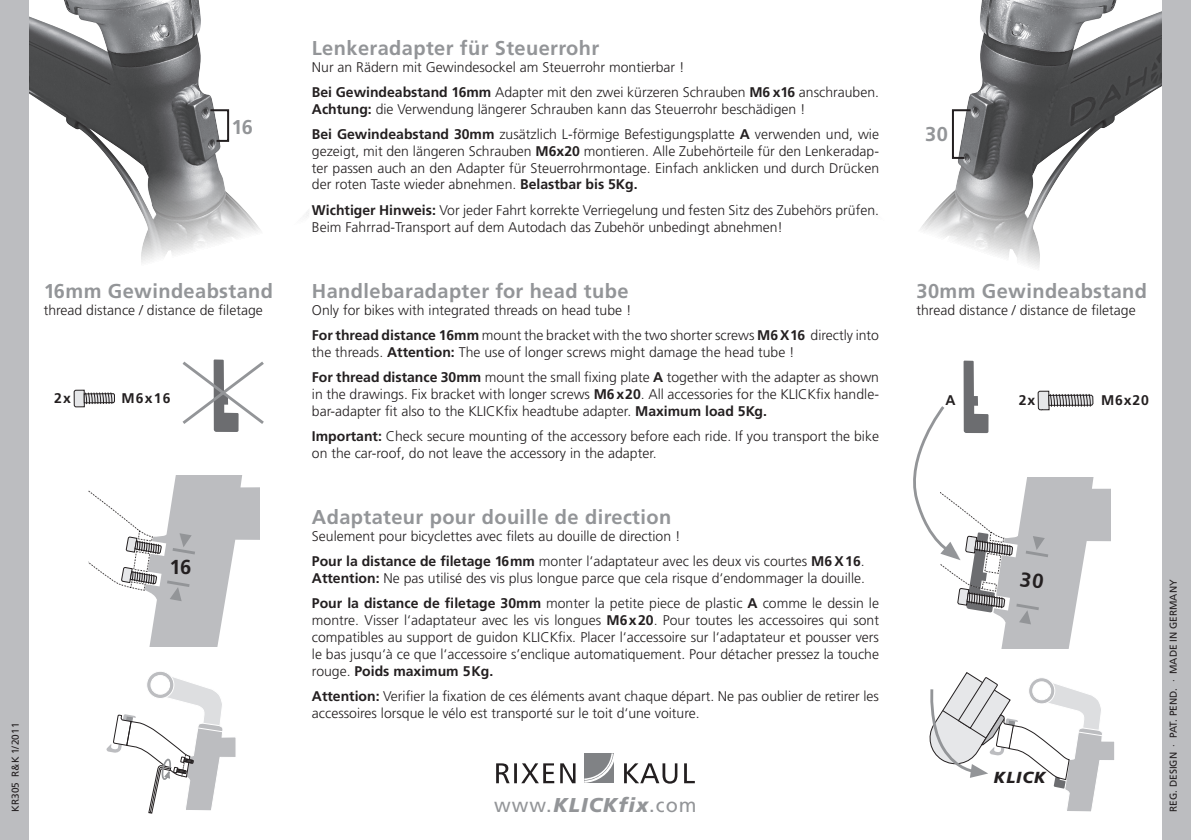
<style>
.page{position:relative;width:1191px;height:840px;background:#fff}
.page>*{position:absolute;margin:0;border:0;box-sizing:border-box;transform-origin:0 0}
.t1{font:700 20.2px "Frutiger";color:#231f20}
.t2{font:700 20px "Frutiger";letter-spacing:.02em;color:#939598}
.t3{font:20px "Frutiger";letter-spacing:.05em;color:#939598}
.t4{font:italic 900 16px "Frutiger";letter-spacing:.06em;color:#231f20}
.t5{font:300 14px/16.8px "Frutiger";color:#231f20}
.t6{font:700 14px "Frutiger";letter-spacing:.07em;color:#231f20}
.t7{font:10px "Frutiger";color:#231f20}
.s1{font-weight:700}
.s2{font-weight:900;font-style:italic}
</style>
<div class="page">
<img style="left:920px;top:0;width:242px;height:268px">
<img style="left:28px;top:0;width:281px;height:279px">
<div style="left:0;top:0;width:28px;height:839px;background:#bcbdc0"></div>
<div style="left:1162px;top:0;width:29px;height:839px;background:#bcbdc0"></div>
<svg style="left:584px;top:753px;width:30px;height:29px"></svg>
<svg style="left:496px;top:763px;width:79px;height:19px"></svg>
<svg style="left:624px;top:763px;width:71px;height:20px"></svg>
<svg style="left:89px;top:475px;width:170px;height:171px"></svg>
<svg style="left:74px;top:389px;width:41px;height:18px"></svg>
<svg style="left:106px;top:671px;width:130px;height:142px"></svg>
<svg style="left:182px;top:359px;width:82px;height:73px"></svg>
<svg style="left:929px;top:672px;width:186px;height:140px"></svg>
<svg style="left:208px;top:108px;width:22px;height:35px"></svg>
<svg style="left:951px;top:108px;width:21px;height:52px"></svg>
<svg style="left:913px;top:360px;width:197px;height:287px"></svg>
<h2 class="t2" style="left:231px;top:115px;width:23px">16</h2>
<h2 class="t2" style="left:44px;top:279px;width:231px">16mm Gewindeabstand</h2>
<p class="t5" style="left:44px;top:302px;width:221px">thread distance / distance de filetage</p>
<p class="t6" style="left:54px;top:390px;width:18px">2x</p>
<p class="t6" style="left:121px;top:390px;width:50px">M6x16</p>
<p class="t7" style="left:9px;top:811px;width:90px;rotate:-90deg">KR305 R&amp;K 1/2011</p>
<h1 class="t1" style="left:169px;top:555px;width:24px">16</h1>
<h2 class="t2" style="left:312px;top:36px;width:289px">Lenkeradapter für Steuerrohr</h2>
<p class="t5" style="left:312px;top:54px;width:568px;line-height:25.2px">Nur an Rädern mit Gewindesockel am Steuerrohr montierbar !<br><span class="s1">Bei Gewindeabstand 16mm</span> Adapter mit den zwei kürzeren Schrauben <span class="s1">M6 x16</span> anschrauben.</p>
<p class="t5" style="left:312px;top:96px;width:568px;line-height:25.2px"><span class="s1">Achtung:</span> die Verwendung längerer Schrauben kann das Steuerrohr beschädigen !<br><span class="s1">Bei Gewindeabstand 30mm</span> zusätzlich L-förmige Befestigungsplatte <span class="s1">A</span> verwenden und, wie</p>
<p class="t5" style="left:312px;top:143px;width:568px;text-align:justify">gezeigt, mit den längeren Schrauben <span class="s1">M6x20</span> montieren. Alle Zubehörteile für den Lenkeradap&shy;ter passen auch an den Adapter für Steuerrohrmontage. Einfach anklicken und durch Drücken der roten Taste wieder abnehmen. <span class="s1">Belastbar bis 5Kg.</span></p>
<p class="t5" style="left:312px;top:202px;width:568px"><span class="s1">Wichtiger Hinweis:</span> Vor jeder Fahrt korrekte Verriegelung und festen Sitz des Zubehörs prüfen.<br>Beim Fahrrad-Transport auf dem Autodach das Zubehör unbedingt abnehmen!</p>
<h2 class="t2" style="left:312px;top:279px;width:318px">Handlebaradapter for head tube</h2>
<p class="t5" style="left:312px;top:297px;width:568px;line-height:25.2px">Only for bikes with integrated threads on head tube !<br><span class="s1">For thread distance 16mm</span> mount the bracket with the two shorter screws <span class="s1">M6 X16</span> directly into</p>
<p class="t5" style="left:312px;top:339px;width:568px;line-height:25.2px">the threads. <span class="s1">Attention:</span> The use of longer screws might damage the head tube !<br><span class="s1">For thread distance 30mm</span> mount the small fixing plate <span class="s1">A</span> together with the adapter as shown</p>
<p class="t5" style="left:312px;top:385px;width:568px">in the drawings. Fix bracket with longer screws <span class="s1">M6x20</span>. All accessories for the KLICKfix handle&shy;bar-adapter fit also to the KLICKfix headtube adapter. <span class="s1">Maximum load 5Kg.</span></p>
<p class="t5" style="left:312px;top:428px;width:568px"><span class="s1">Important:</span> Check secure mounting of the accessory before each ride. If you transport the bike on the car-roof, do not leave the accessory in the adapter.</p>
<h2 class="t2" style="left:312px;top:505px;width:361px">Adaptateur pour douille de direction</h2>
<p class="t5" style="left:312px;top:523px;width:554px;line-height:25.2px">Seulement pour bicyclettes avec filets au douille de direction !<br><span class="s1">Pour la distance de filetage 16mm</span> monter l‘adaptateur avec les deux vis courtes <span class="s1">M6 X16</span>.</p>
<p class="t5" style="left:312px;top:565px;width:568px;line-height:25.2px"><span class="s1">Attention:</span> Ne pas utilisé des vis plus longue parce que cela risque d‘endommager la douille.<br><span class="s1">Pour la distance de filetage 30mm</span> monter la petite piece de plastic <span class="s1">A</span> comme le dessin le</p>
<p class="t5" style="left:312px;top:611px;width:568px;text-align:justify">montre. Visser l‘adaptateur avec les vis longues <span class="s1">M6x20</span>. Pour toutes les accessoires qui sont compatibles au support de guidon KLICKfix. Placer l‘accessoire sur l‘adaptateur et pousser vers le bas jusqu‘à ce que l‘accessoire s’enclique automatiquement. Pour détacher pressez la touche rouge. <span class="s1">Poids maximum 5Kg.</span></p>
<p class="t5" style="left:312px;top:687px;width:568px"><span class="s1">Attention:</span> Verifier la fixation de ces éléments avant chaque départ. Ne pas oublier de retirer les accessoires lorsque le vélo est transporté sur le toit d‘une voiture.</p>
<h2 class="t3" style="left:494px;top:792px;width:204px">www.<span class="s2">KLICKfix</span>.com</h2>
<h2 class="t2" style="left:925px;top:122px;width:24px">30</h2>
<h2 class="t2" style="left:916px;top:279px;width:232px">30mm Gewindeabstand</h2>
<p class="t5" style="left:916px;top:302px;width:221px">thread distance / distance de filetage</p>
<p class="t6" style="left:945px;top:392px;width:12px">A</p>
<p class="t6" style="left:1018px;top:392px;width:18px">2x</p>
<p class="t6" style="left:1101px;top:392px;width:49px">M6x20</p>
<p class="t4" style="left:993px;top:767px;width:53px">KLICK</p>
<p class="t7" style="left:1167px;top:811px;width:233px;rotate:-90deg">REG. DESIGN · PAT. PEND. · MADE IN GERMANY</p>
</div>
